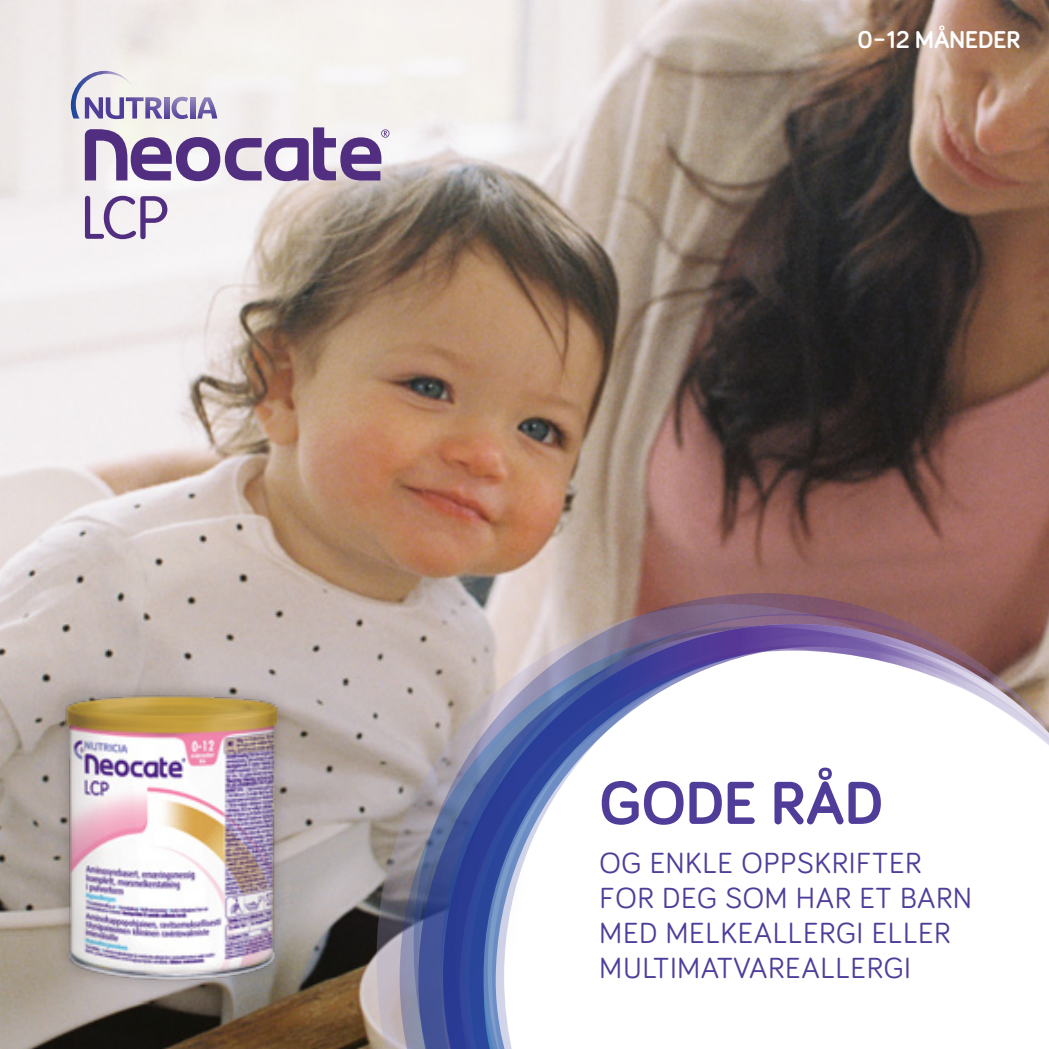
<style>
.page{position:relative;width:1049px;height:1049px;background:#fff}
.page>*{position:absolute;margin:0;border:0;box-sizing:border-box;transform-origin:0 0}
.t1{font:700 62.5px "Bariol";color:#4f3d99}
.t2{font:30px/35px "Bariol";letter-spacing:.02em;color:#4f3d99}
.t3{font:700 25px "Bariol";color:#fff}
</style>
<div class="page">
<img style="left:0;top:0;width:1049px;height:593px">
<svg style="left:576px;top:593px;width:473px;height:31px;background:#8e666a"></svg>
<svg style="left:576px;top:624px;width:473px;height:122px"></svg>
<svg style="left:576px;top:654px;width:172px;height:112px"></svg>
<svg style="left:85px;top:127px;width:304px;height:54px"></svg>
<svg style="left:85px;top:196px;width:82px;height:43px"></svg>
<svg style="left:190px;top:97px;width:5px;height:22px"></svg>
<svg style="left:197px;top:97px;width:20px;height:22px"></svg>
<svg style="left:172px;top:97px;width:16px;height:22px"></svg>
<svg style="left:164px;top:97px;width:5px;height:22px"></svg>
<svg style="left:71px;top:71px;width:91px;height:48px;background:#c7c3d7"></svg>
<img style="left:0;top:514px;width:576px;height:535px">
<img style="left:11px;top:629px;width:316px;height:396px">
<p class="t3" style="left:857px;top:23px;width:165px">0–12 MÅNEDER</p>
<p class="t1" style="left:600px;top:760px;width:285px">GODE RÅD</p>
<p class="t2" style="left:600px;top:844px;width:374px">OG ENKLE OPPSKRIFTER<br>FOR DEG SOM HAR ET BARN<br>MED MELKEALLERGI ELLER<br>MULTIMATVAREALLERGI</p>
</div>
